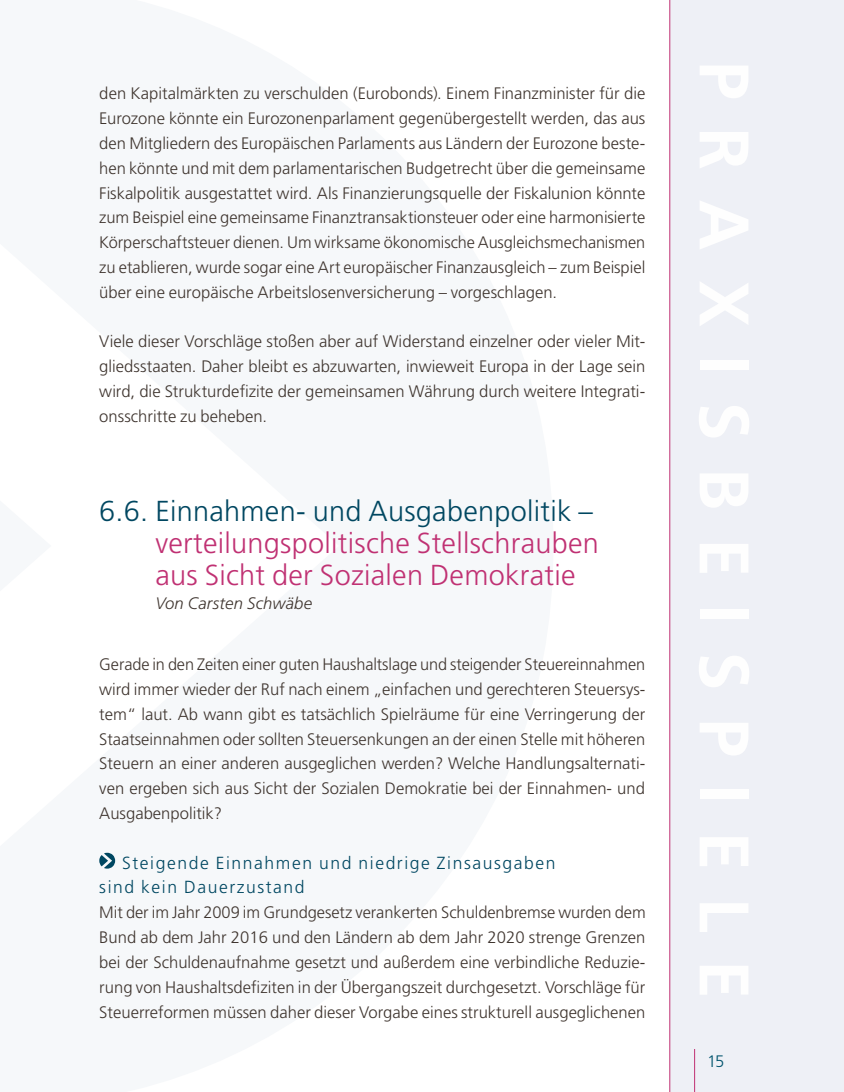
<style>
.page{position:relative;width:844px;height:1092px;background:#fff}
.page>*{position:absolute;margin:0;border:0;box-sizing:border-box;transform-origin:0 0}
.t1{font:300 28.88px/31.5px "Frutiger LT Std";letter-spacing:.01em;color:#c03173}
.t2{font:300 28.88px "Frutiger LT Std";letter-spacing:.01em;color:#004761}
.t3{font:300 17.5px/24.8px "Frutiger LT Std";letter-spacing:.09em;color:#004761}
.t4{font:300 16.62px/24.8px "Frutiger LT Std";color:#3f352f;text-align:justify}
.t5{font:italic 300 16.62px "Frutiger LT Std";letter-spacing:.015em;color:#3f352f}
.t6{font:300 16.62px "Frutiger LT Std";color:#00536d}
</style>
<div class="page">
<div style="left:670px;top:0;width:173px;height:1091px;background:#eef0f6"></div>
<hr style="left:694px;top:1048px;width:1px;height:43px;background:#c03173">
<hr style="left:669px;top:0;width:1px;height:1091px;background:#c03173">
<svg style="left:99px;top:852px;width:16px;height:16px"></svg>
<p class="t4" style="left:99px;top:81px;width:547px">den Kapitalmärkten zu verschulden (Eurobonds). Einem Finanzminister für die Eurozone könnte ein Eurozonenparlament gegenübergestellt werden, das aus den Mitgliedern des Europäischen Parlaments aus Ländern der Eurozone beste&shy;hen könnte und mit dem parlamentarischen Budgetrecht über die gemeinsame Fiskalpolitik ausgestattet wird. Als Finanzierungsquelle der Fiskalunion könnte zum Beispiel eine gemeinsame Finanztransaktionsteuer oder eine harmonisierte Körperschaftsteuer dienen. Um wirksame ökonomische Ausgleichsmechanismen zu etablieren, wurde sogar eine Art europäischer Finanzausgleich – zum Beispiel über eine europäische Arbeitslosenversicherung – vorgeschlagen.</p>
<p class="t4" style="left:99px;top:329px;width:547px">Viele dieser Vorschläge stoßen aber auf Widerstand einzelner oder vieler Mit&shy;gliedsstaaten. Daher bleibt es abzuwarten, inwieweit Europa in der Lage sein wird, die Strukturdefizite der gemeinsamen Währung durch weitere Integrati&shy;onsschritte zu beheben.</p>
<h1 class="t2" style="left:99px;top:495px;width:495px">6.6. Einnahmen- und Ausgabenpolitik –</h1>
<h1 class="t1" style="left:155px;top:527px;width:445px">verteilungspolitische Stellschrauben aus Sicht der Sozialen Demokratie</h1>
<p class="t5" style="left:155px;top:593px;width:158px">Von Carsten Schwäbe</p>
<p class="t4" style="left:99px;top:652px;width:547px">Gerade in den Zeiten einer guten Haushaltslage und steigender Steuereinnahmen wird immer wieder der Ruf nach einem „einfachen und gerechteren Steuersys&shy;tem“ laut. Ab wann gibt es tatsächlich Spielräume für eine Verringerung der Staatseinnahmen oder sollten Steuersenkungen an der einen Stelle mit höheren Steuern an einer anderen ausgeglichen werden? Welche Handlungsalternati&shy;ven ergeben sich aus Sicht der Sozialen Demokratie bei der Einnahmen- und Ausgabenpolitik?</p>
<p class="t3" style="left:99px;top:850px;width:457px;text-indent:23px">Steigende Einnahmen und niedrige Zinsausgaben sind kein Dauerzustand</p>
<p class="t4" style="left:99px;top:900px;width:548px">Mit der im Jahr 2009 im Grundgesetz verankerten Schuldenbremse wurden dem Bund ab dem Jahr 2016 und den Ländern ab dem Jahr 2020 strenge Grenzen bei der Schuldenaufnahme gesetzt und außerdem eine verbindliche Reduzie&shy;rung von Haushaltsdefiziten in der Übergangszeit durchgesetzt. Vorschläge für Steuerreformen müssen daher dieser Vorgabe eines strukturell ausgeglichenen</p>
<p class="t6" style="left:706px;top:1051px;width:19px">15</p>
</div>
